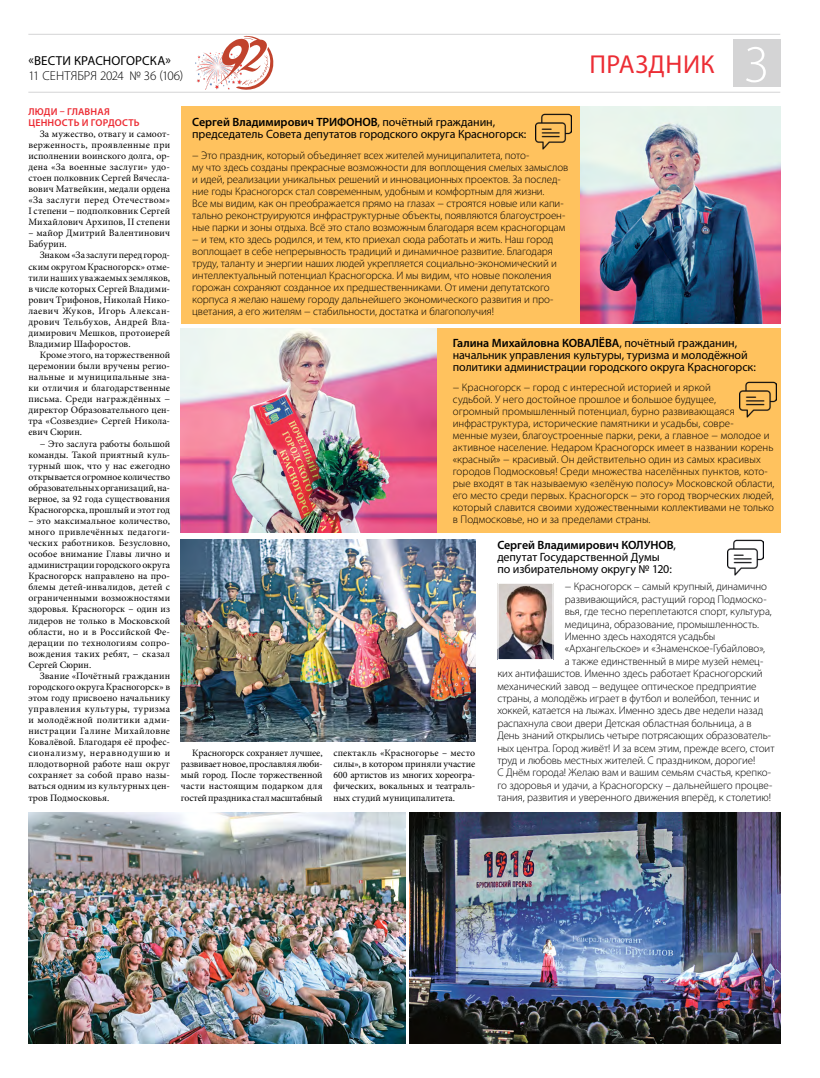
<style>
.page{position:relative;width:820px;height:1078px;background:#fff}
.page>*{position:absolute;margin:0;border:0;box-sizing:border-box;transform-origin:0 0}
.t1{font:300 53px "Myriad Pro";color:#fff}
.t2{font:26px "Myriad Pro";letter-spacing:.02em;color:#ec2d35}
.t3{font:300 13px "Myriad Pro";letter-spacing:-.005em;color:#000}
.t4{font:13px "Myriad Pro";letter-spacing:.01em;color:#000}
.t5{font:12px/12px "Myriad Pro";letter-spacing:-.005em;color:#000}
.t6{font:300 11px/12px "Myriad Pro";letter-spacing:-.005em;color:#000}
.t7{font:600 10px/11px "Myriad Pro";letter-spacing:.02em;color:#ec2d35}
.t8{font:9.8px/11.1px "Minion Pro";letter-spacing:.005em;color:#000;text-align:justify}
.s1{font-weight:600}
</style>
<div class="page">
<hr style="left:28px;top:92px;width:752px;height:1px;background:#d4d4d5">
<hr style="left:28px;top:34px;width:752px;height:1px;background:#d4d4d5">
<div style="left:732px;top:40px;width:48px;height:47px;background:#d4d4d5"></div>
<img style="left:195px;top:52px;width:22px;height:38px">
<svg style="left:217px;top:36px;width:56px;height:54px"></svg>
<div style="left:181px;top:106px;width:399px;height:217px;background:#ffc25e"></div>
<img style="left:580px;top:106px;width:200px;height:217px">
<div style="left:437px;top:328px;width:343px;height:205px;background:#ffc25e"></div>
<img style="left:181px;top:328px;width:256px;height:205px">
<img style="left:28px;top:812px;width:377px;height:231px">
<img style="left:410px;top:812px;width:370px;height:231px">
<img style="left:181px;top:539px;width:294px;height:202px">
<img style="left:499px;top:584px;width:52px;height:74px">
<div style="left:497px;top:582px;width:56px;height:78px;border:1px solid #fff"></div>
<img style="left:727px;top:539px;width:35px;height:36px">
<img style="left:535px;top:114px;width:36px;height:36px">
<img style="left:739px;top:381px;width:36px;height:36px">
<h1 class="t1" style="left:743px;top:32px;width:27px">3</h1>
<h2 class="t2" style="left:589px;top:48px;width:127px">ПРАЗДНИК</h2>
<p class="t4" style="left:29px;top:53px;width:144px">«ВЕСТИ КРАСНОГОРСКА»</p>
<p class="t3" style="left:28px;top:68px;width:156px">11 СЕНТЯБРЯ 2024 № 36 (106)</p>
<p class="t7" style="left:28px;top:105px;width:113px">ЛЮДИ – ГЛАВНАЯ<br>ЦЕННОСТЬ И ГОРДОСТЬ</p>
<p class="t8" style="left:28px;top:128px;width:143px;text-indent:11px">За мужество, отвагу и самоот&shy;верженность, проявленные при исполнении воинского долга, ор&shy;дена «За военные заслуги» удо&shy;стоен полковник Сергей Вячесла&shy;вович Матвейкин, медали ордена «За заслуги перед Отечеством» I степени − подполковник Сергей Михайлович Архипов, II степени</p>
<p class="t8" style="left:28px;top:227px;width:143px">– майор Дмитрий Валентинович<br>Бабурин.</p>
<p class="t8" style="left:28px;top:250px;width:143px;text-indent:11px">Знаком «За заслуги перед город&shy;ским округом Красногорск» отме&shy;тили наших уважаемых земляков, в числе которых Сергей Владими&shy;рович Трифонов, Николай Нико&shy;лаевич Жуков, Игорь Алексан&shy;дрович Тельбухов, Андрей Вла&shy;димирович Мешков, протоиерей Владимир Шафоростов.</p>
<p class="t8" style="left:28px;top:349px;width:143px;text-indent:11px">Кроме этого, на торжественной церемонии были вручены регио&shy;нальные и муниципальные зна&shy;ки отличия и благодарственные письма. Среди награждённых − директор Образовательного цен&shy;тра «Созвездие» Сергей Никола&shy;евич Сюрин.</p>
<p class="t8" style="left:28px;top:438px;width:143px;text-indent:11px">− Это заслуга работы большой команды. Такой приятный куль&shy;турный шок, что у нас ежегодно открывается огромное количество образовательных организаций, на&shy;верное, за 92 года существования Красногорска, прошлый и этот год</p>
<p class="t8" style="left:28px;top:515px;width:143px">– это максимальное количество, много привлечённых педагоги&shy;ческих работников. Безусловно, особое внимание Главы лично и администрации городского округа Красногорск направлено на про&shy;блемы детей-инвалидов, детей с ограниченными возможностями здоровья. Красногорск – один из лидеров не только в Московской области, но и в Российской Фе&shy;дерации по технологиям сопро&shy;вождения таких ребят, − сказал Сергей Сюрин.</p>
<p class="t8" style="left:28px;top:670px;width:143px;text-indent:11px">Звание «Почётный гражданин городского округа Красногорск» в этом году присвоено начальнику управления культуры, туризма и молодёжной политики адми&shy;нистрации Галине Михайловне Ковалёвой. Благодаря её профес&shy;сионализму, неравнодушию и плодотворной работе наш округ сохраняет за собой право назы&shy;ваться одним из культурных цен&shy;тров Подмосковья.</p>
<p class="t5" style="left:192px;top:115px;width:335px"><span class="s1">Сергей Владимирович ТРИФОНОВ</span>, почётный гражданин, председатель Совета депутатов городского округа Красногорск:</p>
<p class="t6" style="left:192px;top:149px;width:377px">− Это праздник, который объединяет всех жителей муниципалитета, пото-<br>му что здесь созданы прекрасные возможности для воплощения смелых замыслов и идей, реализации уникальных решений и инновационных проектов. За послед&shy;ние годы Красногорск стал современным, удобным и комфортным для жизни.<br>Все мы видим, как он преображается прямо на глазах − строятся новые или капи&shy;тально реконструируются инфраструктурные объекты, появляются благоустроен&shy;ные парки и зоны отдыха. Всё это стало возможным благодаря всем красногорцам − и тем, кто здесь родился, и тем, кто приехал сюда работать и жить. Наш город воплощает в себе непрерывность традиций и динамичное развитие. Благодаря труду, таланту и энергии наших людей укрепляется социально-экономический и интеллектуальный потенциал Красногорска. И мы видим, что новые поколения горожан сохраняют созданное их предшественниками. От имени депутатского корпуса я желаю нашему городу дальнейшего экономического развития и про&shy;цветания, а его жителям − стабильности, достатка и благополучия!</p>
<p class="t5" style="left:452px;top:336px;width:304px"><span class="s1">Галина Михайловна КОВАЛЁВА</span>, почётный гражданин, начальник управления культуры, туризма и молодёжной политики администрации городского округа Красногорск:</p>
<p class="t6" style="left:452px;top:381px;width:323px">− Красногорск − город с интересной историей и яркой<br>судьбой. У него достойное прошлое и большое будущее,<br>огромный промышленный потенциал, бурно развивающаяся инфраструктура, исторические памятники и усадьбы, совре-<br>менные музеи, благоустроенные парки, реки, а главное − молодое и активное население. Недаром Красногорск имеет в названии корень «красный» − красивый. Он действительно один из самых красивых городов Подмосковья! Среди множества населённых пунктов, кото&shy;рые входят в так называемую «зелёную полосу» Московской области, его место среди первых. Красногорск − это город творческих людей, который славится своими художественными коллективами не только в Подмосковье, но и за пределами страны.</p>
<p class="t5" style="left:497px;top:538px;width:180px"><span class="s1">Сергей Владимирович КОЛУНОВ</span>, депутат Государственной Думы<br>по избирательному округу № 120:</p>
<p class="t6" style="left:564px;top:580px;width:203px">− Красногорск – самый крупный, динамично</p>
<p class="t6" style="left:564px;top:593px;width:203px">развивающийся, растущий город Подмоско-</p>
<p class="t6" style="left:564px;top:605px;width:208px">вья, где тесно переплетаются спорт, культура,</p>
<p class="t6" style="left:564px;top:617px;width:196px">медицина, образование, промышленность.</p>
<p class="t6" style="left:564px;top:630px;width:152px">Именно здесь находятся усадьбы</p>
<p class="t6" style="left:564px;top:642px;width:202px">«Архангельское» и «Знаменское-Губайлово»,</p>
<p class="t6" style="left:564px;top:655px;width:200px">а также единственный в мире музей немец-</p>
<p class="t6" style="left:497px;top:667px;width:267px">ких антифашистов. Именно здесь работает Красногорский</p>
<p class="t6" style="left:497px;top:679px;width:260px">механический завод – ведущее оптическое предприятие</p>
<p class="t6" style="left:497px;top:692px;width:263px">страны, а молодёжь играет в футбол и волейбол, теннис и</p>
<p class="t6" style="left:497px;top:704px;width:267px">хоккей, катается на лыжах. Именно здесь две недели назад</p>
<p class="t6" style="left:497px;top:716px;width:256px">распахнула свои двери Детская областная больница, а в</p>
<p class="t6" style="left:497px;top:729px;width:275px">День знаний открылись четыре потрясающих образователь-</p>
<p class="t6" style="left:497px;top:741px;width:278px">ных центра. Город живёт! И за всем этим, прежде всего, стоит</p>
<p class="t6" style="left:497px;top:754px;width:259px">труд и любовь местных жителей. С праздником, дорогие!</p>
<p class="t6" style="left:497px;top:766px;width:275px">С Днём города! Желаю вам и вашим семьям счастья, крепко-</p>
<p class="t6" style="left:497px;top:778px;width:276px">го здоровья и удачи, а Красногорску – дальнейшего процве-</p>
<p class="t6" style="left:497px;top:791px;width:275px">тания, развития и уверенного движения вперёд, к столетию!</p>
<p class="t8" style="left:181px;top:747px;width:143px;text-indent:11px">Красногорск сохраняет лучшее, развивает новое, прославляя люби&shy;мый город. После торжественной части настоящим подарком для гостей праздника стал масштабный</p>
<p class="t8" style="left:333px;top:747px;width:143px">спектакль «Красногорье – место силы», в котором приняли участие 600 артистов из многих хореогра&shy;фических, вокальных и театраль&shy;ных студий муниципалитета.</p>
</div>
